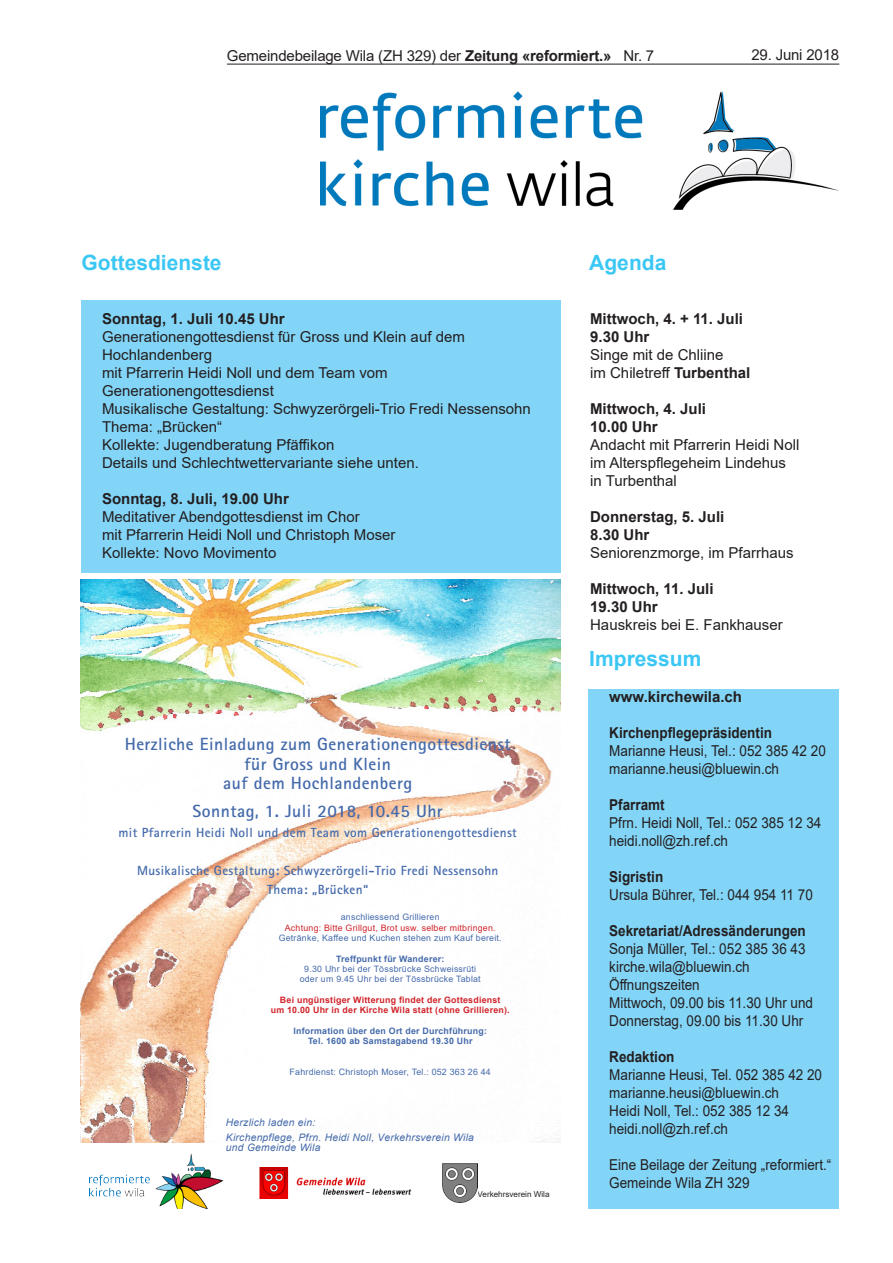
<style>
.page{position:relative;width:893px;height:1263px;background:#fff}
.page>*{position:absolute;margin:0;border:0;box-sizing:border-box;transform-origin:0 0}
.t1{font:700 21px "Arial";color:#3bc7f4}
.t2{font:700 17.7px/19.2px "Agfa Rotis Sans Serif";letter-spacing:.025em;color:#446aab;text-align:center}
.t3{font:15px/18px "Arial";color:#231f20}
.t4{font:15px "Arial";color:#231f20;scale:.9 1}
.t5{font:700 15px "Arial";color:#231f20}
.t6{font:700 15px "Arial";color:#231f20;scale:.9 1}
.t7{font:700 13.2px/19.2px "Agfa Rotis Sans Serif";letter-spacing:.025em;color:#446aab;text-align:center}
.t8{font:italic 10.35px/10.4px "Arial";letter-spacing:.025em;color:#446aab}
.t9{font:8.85px/10.4px "Arial";letter-spacing:.025em;color:#446aab;text-align:center}
.t10{font:700 8.85px/10.4px "Arial";letter-spacing:.025em;color:#d1232a;text-align:center}
.t11{font:700 8.85px/10.4px "Arial";letter-spacing:.025em;color:#446aab;text-align:center}
.t12{font:8.1px "Arial";color:#231f20}
.s1{font-weight:700}
.s2{color:#d1232a}
</style>
<div class="page">
<hr style="left:227px;top:64px;width:612px;height:1px;background:#231f20">
<div style="left:81px;top:300px;width:480px;height:273px;background:#83d5f7"></div>
<img style="left:321px;top:92px;width:517px;height:118px">
<img style="left:81px;top:579px;width:480px;height:564px">
<img style="left:259px;top:1167px;width:153px;height:32px">
<img style="left:442px;top:1164px;width:36px;height:39px">
<img style="left:90px;top:1175px;width:60px;height:22px">
<img style="left:155px;top:1153px;width:69px;height:56px">
<div style="left:588px;top:689px;width:251px;height:520px;background:#83d5f7"></div>
<p class="t3" style="left:227px;top:46px;width:429px">Gemeindebeilage Wila (ZH 329) der <span class="s1">Zeitung «reformiert.»</span> Nr. 7</p>
<p class="t3" style="left:751px;top:46px;width:89px">29. Juni 2018</p>
<p class="t1" style="left:82px;top:248px;width:142px">Gottesdienste</p>
<p class="t5" style="left:102px;top:308px;width:184px">Sonntag, 1. Juli 10.45 Uhr</p>
<p class="t3" style="left:102px;top:328px;width:364px">Generationengottesdienst für Gross und Klein auf dem<br>Hochlandenberg</p>
<p class="t3" style="left:102px;top:364px;width:287px">mit Pfarrerin Heidi Noll und dem Team vom<br>Generationengottesdienst</p>
<p class="t3" style="left:102px;top:400px;width:430px">Musikalische Gestaltung: Schwyzerörgeli-Trio Fredi Nessensohn</p>
<p class="t3" style="left:102px;top:418px;width:122px">Thema: „Brücken“</p>
<p class="t3" style="left:102px;top:436px;width:234px">Kollekte: Jugendberatung Pfäffikon</p>
<p class="t3" style="left:102px;top:454px;width:318px">Details und Schlechtwettervariante siehe unten.</p>
<p class="t5" style="left:102px;top:488px;width:188px">Sonntag, 8. Juli, 19.00 Uhr</p>
<p class="t3" style="left:102px;top:508px;width:259px">Meditativer Abendgottesdienst im Chor</p>
<p class="t3" style="left:102px;top:526px;width:295px">mit Pfarrerin Heidi Noll und Christoph Moser</p>
<p class="t3" style="left:102px;top:544px;width:176px">Kollekte: Novo Movimento</p>
<p class="t2" style="left:125px;top:734px;width:387px">Herzliche Einladung zum Generationengottesdienst für Gross und Klein<br>auf dem Hochlandenberg</p>
<p class="t2" style="left:193px;top:801px;width:252px">Sonntag, 1. Juli 2018, 10.45 Uhr</p>
<p class="t7" style="left:119px;top:822px;width:400px">mit Pfarrerin Heidi Noll und dem Team vom Generationengottesdienst</p>
<p class="t7" style="left:137px;top:860px;width:363px">Musikalische Gestaltung: Schwyzerörgeli-Trio Fredi Nessensohn<br>Thema: „Brücken“</p>
<p class="t9" style="left:279px;top:912px;width:225px">anschliessend Grillieren<br><span class="s2">Achtung: Bitte Grillgut, Brot usw. selber mitbringen.<br></span>Getränke, Kaffee und Kuchen stehen zum Kauf bereit.</p>
<p class="t9" style="left:300px;top:953px;width:183px"><span class="s1">Treffpunkt für Wanderer:<br></span>9.30 Uhr bei der Tössbrücke Schweissrüti oder um 9.45 Uhr bei der Tössbrücke Tablat</p>
<p class="t10" style="left:271px;top:994px;width:240px">Bei ungünstiger Witterung findet der Gottesdienst<br>um 10.00 Uhr in der Kirche Wila statt (ohne Grillieren).</p>
<p class="t11" style="left:293px;top:1025px;width:195px">Information über den Ort der Durchführung:<br>Tel. 1600 ab Samstagabend 19.30 Uhr</p>
<p class="t9" style="left:290px;top:1066px;width:203px">Fahrdienst: Christoph Moser, Tel.: 052 363 26 44</p>
<p class="t8" style="left:226px;top:1118px;width:91px">Herzlich laden ein:</p>
<p class="t8" style="left:226px;top:1132px;width:250px">Kirchenpflege, Pfrn. Heidi Noll, Verkehrsverein Wila und Gemeinde Wila</p>
<p class="t12" style="left:478px;top:1188px;width:73px">Verkehrsverein Wila</p>
<p class="t1" style="left:589px;top:248px;width:79px">Agenda</p>
<p class="t5" style="left:590px;top:308px;width:154px">Mittwoch, 4. + 11. Juli</p>
<p class="t5" style="left:590px;top:326px;width:61px">9.30 Uhr</p>
<p class="t3" style="left:590px;top:346px;width:135px">Singe mit de Chliine</p>
<p class="t3" style="left:590px;top:364px;width:162px">im Chiletreff <span class="s1">Turbenthal</span></p>
<p class="t5" style="left:590px;top:398px;width:117px">Mittwoch, 4. Juli</p>
<p class="t5" style="left:590px;top:416px;width:69px">10.00 Uhr</p>
<p class="t3" style="left:590px;top:436px;width:211px">Andacht mit Pfarrerin Heidi Noll</p>
<p class="t3" style="left:590px;top:454px;width:197px">im Alterspflegeheim Lindehus</p>
<p class="t3" style="left:590px;top:472px;width:88px">in Turbenthal</p>
<p class="t5" style="left:590px;top:506px;width:136px">Donnerstag, 5. Juli</p>
<p class="t5" style="left:590px;top:524px;width:61px">8.30 Uhr</p>
<p class="t3" style="left:590px;top:544px;width:205px">Seniorenzmorge, im Pfarrhaus</p>
<p class="t5" style="left:590px;top:578px;width:125px">Mittwoch, 11. Juli</p>
<p class="t5" style="left:590px;top:596px;width:69px">19.30 Uhr</p>
<p class="t3" style="left:590px;top:616px;width:194px">Hauskreis bei E. Fankhauser</p>
<p class="t1" style="left:589px;top:644px;width:114px">Impressum</p>
<p class="t5" style="left:609px;top:686px;width:134px">www.kirchewila.ch</p>
<p class="t6" style="left:609px;top:722px;width:182px">Kirchenpflegepräsidentin</p>
<p class="t4" style="left:609px;top:740px;width:242px">Marianne Heusi, Tel.: 052 385 42 20</p>
<p class="t4" style="left:609px;top:758px;width:190px">marianne.heusi@bluewin.ch</p>
<p class="t6" style="left:609px;top:794px;width:63px">Pfarramt</p>
<p class="t4" style="left:609px;top:812px;width:237px">Pfrn. Heidi Noll, Tel.: 052 385 12 34</p>
<p class="t4" style="left:609px;top:830px;width:133px">heidi.noll@zh.ref.ch</p>
<p class="t6" style="left:609px;top:866px;width:62px">Sigristin</p>
<p class="t4" style="left:609px;top:884px;width:228px">Ursula Bührer, Tel.: 044 954 11 70</p>
<p class="t6" style="left:609px;top:920px;width:220px">Sekretariat/Adressänderungen</p>
<p class="t4" style="left:609px;top:938px;width:220px">Sonja Müller, Tel.: 052 385 36 43</p>
<p class="t4" style="left:609px;top:956px;width:158px">kirche.wila@bluewin.ch</p>
<p class="t4" style="left:609px;top:974px;width:102px">Öffnungszeiten</p>
<p class="t4" style="left:609px;top:992px;width:228px">Mittwoch, 09.00 bis 11.30 Uhr und</p>
<p class="t4" style="left:609px;top:1010px;width:217px">Donnerstag, 09.00 bis 11.30 Uhr</p>
<p class="t6" style="left:609px;top:1046px;width:74px">Redaktion</p>
<p class="t4" style="left:609px;top:1064px;width:238px">Marianne Heusi, Tel. 052 385 42 20</p>
<p class="t4" style="left:609px;top:1082px;width:190px">marianne.heusi@bluewin.ch</p>
<p class="t4" style="left:609px;top:1100px;width:201px">Heidi Noll, Tel.: 052 385 12 34</p>
<p class="t4" style="left:609px;top:1118px;width:133px">heidi.noll@zh.ref.ch</p>
<p class="t4" style="left:609px;top:1154px;width:248px">Eine Beilage der Zeitung „reformiert.“</p>
<p class="t4" style="left:609px;top:1172px;width:157px">Gemeinde Wila ZH 329</p>
</div>
